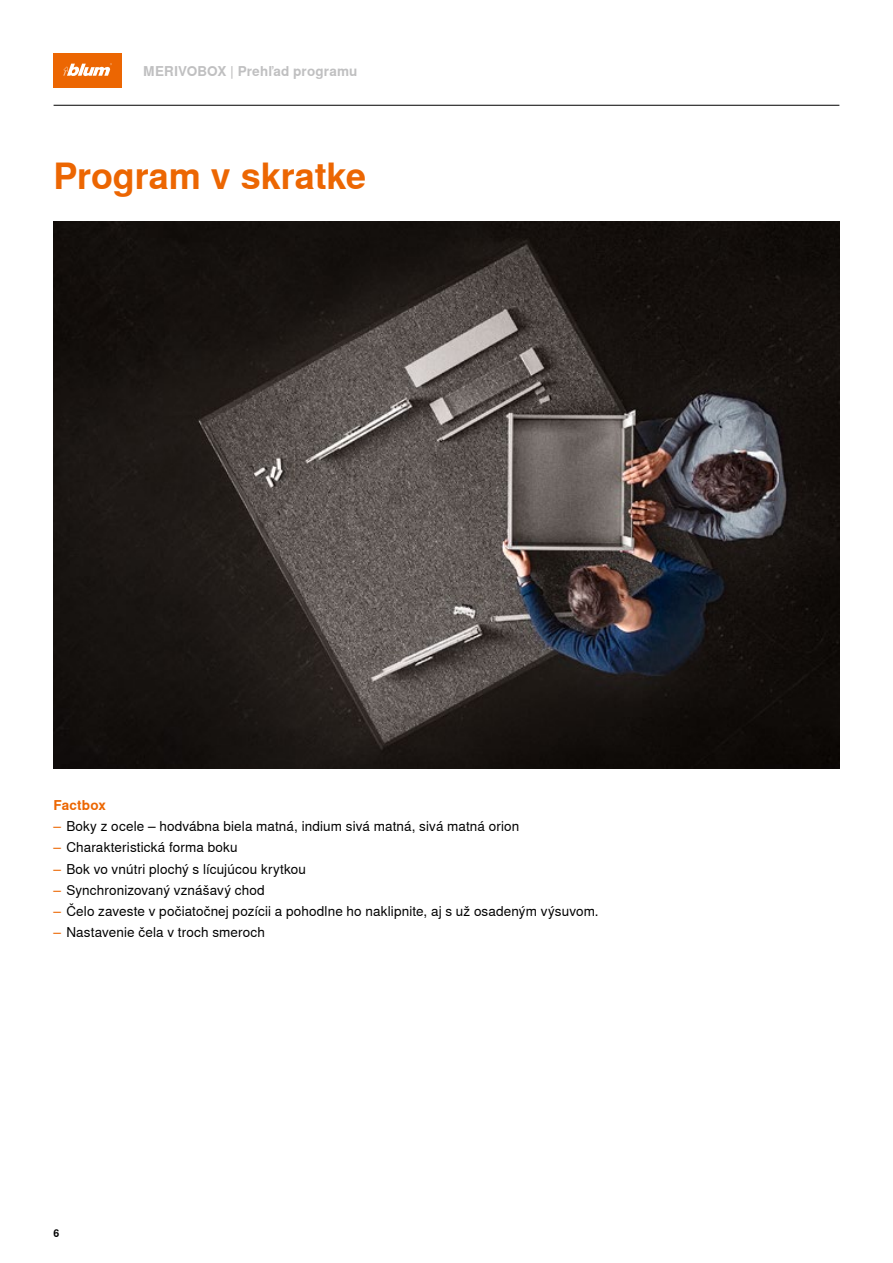
<style>
.page{position:relative;width:893px;height:1263px;background:#fff}
.page>*{position:absolute;margin:0;border:0;box-sizing:border-box;transform-origin:0 0}
._24_Head_A4_Orange_Bold{font:700 36px "Nimbus Sans Global";color:#ec6602}
.t1{font:13.5px "Nimbus Sans Global";letter-spacing:.01em;color:#000}
._09_Tech_Head_Black_Bold_Left{font:700 13.5px "Nimbus Sans Global";letter-spacing:.015em;color:#c0c0c1}
._09_Tech_Subhead_Orange_Bold{font:700 13.5px "Nimbus Sans Global";letter-spacing:.015em;color:#ec6602}
.t2{font:700 10.5px "Nimbus Sans Global";color:#000}
.s1{color:#ec6602}
</style>
<div class="page">
<div style="left:54px;top:54px;width:68px;height:34px;background:#ec6602"></div>
<svg style="left:63px;top:63px;width:49px;height:13px"></svg>
<img style="left:54px;top:221px;width:785px;height:547px">
<hr style="left:54px;top:105px;width:785px;height:1px;background:#000">
<p class="_09_Tech_Head_Black_Bold_Left" style="left:143px;top:63px;width:216px">MERIVOBOX | Prehľad programu</p>
<p class="_24_Head_A4_Orange_Bold" style="left:54px;top:156px;width:314px">Program v skratke</p>
<p class="_09_Tech_Subhead_Orange_Bold" style="left:54px;top:798px;width:54px">Factbox</p>
<p class="t1" style="left:54px;top:819px;width:467px"><span class="s1">–</span> Boky z ocele – hodvábna biela matná, indium sivá matná, sivá matná orion</p>
<p class="t1" style="left:54px;top:840px;width:185px"><span class="s1">–</span> Charakteristická forma boku</p>
<p class="t1" style="left:54px;top:861px;width:254px"><span class="s1">–</span> Bok vo vnútri plochý s lícujúcou krytkou</p>
<p class="t1" style="left:54px;top:882px;width:213px"><span class="s1">–</span> Synchronizovaný vznášavý chod</p>
<p class="t1" style="left:54px;top:903px;width:546px"><span class="s1">–</span> Čelo zaveste v počiatočnej pozícii a pohodlne ho naklipnite, aj s už osadeným výsuvom.</p>
<p class="t1" style="left:54px;top:924px;width:213px"><span class="s1">–</span> Nastavenie čela v troch smeroch</p>
<p class="t2" style="left:54px;top:1227px;width:7px">6</p>
</div>
